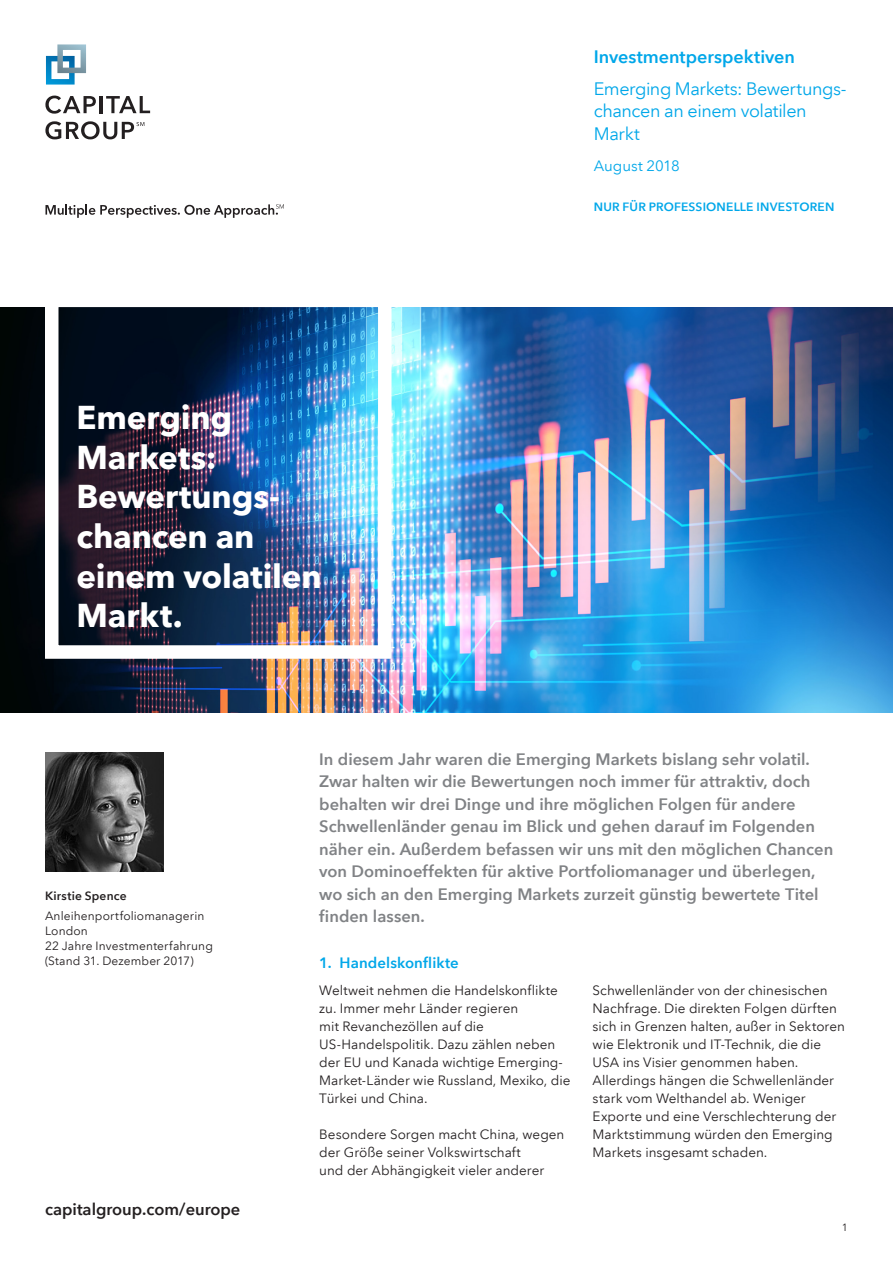
<style>
.page{position:relative;width:893px;height:1263px;background:#fff}
.page>*{position:absolute;margin:0;border:0;box-sizing:border-box;transform-origin:0 0}
.Frame_Text_-_White{font:700 33px/39.6px "Avenir Next LT Com";letter-spacing:-.005em;color:#fff}
.t1{font:18px/22.5px "Avenir Next LT Com";letter-spacing:-.025em;color:#00a7e9}
.t2{font:600 18px "Avenir Next LT Com";color:#00a7e9}
.Intro_Gray_-_Demi{font:600 16.5px/22.5px "Avenir Next LT Com";color:#808285}
.t3{font:600 16.5px "Avenir Next LT Com";color:#231f20}
.t4{font:600 15px "Avenir Next LT Com";letter-spacing:.005em;color:#00a7e9}
.t5{font:15px "Avenir Next LT Com";letter-spacing:-.005em;color:#00a7e9}
.Body_Black{font:13.5px/18px "Avenir Next LT Com";color:#231f20}
.t6{font:12px/15px "Avenir Next LT Com";letter-spacing:.01em;color:#231f20}
.t7{font:600 12px "Avenir Next LT Com";letter-spacing:.015em;color:#00a7e9}
.t8{font:600 12px "Avenir Next LT Com";letter-spacing:.015em;color:#231f20}
.t9{font:10.5px "Avenir Next LT Com";color:#231f20}
</style>
<div class="page">
<svg style="left:45px;top:96px;width:51px;height:18px"></svg>
<hr style="left:100px;top:96px;width:3px;height:17px;background:#231f20">
<svg style="left:106px;top:96px;width:44px;height:17px"></svg>
<svg style="left:45px;top:121px;width:99px;height:18px"></svg>
<svg style="left:46px;top:44px;width:40px;height:41px"></svg>
<svg style="left:45px;top:204px;width:239px;height:14px"></svg>
<img style="left:0;top:307px;width:893px;height:405px">
<div style="left:45px;top:294px;width:347px;height:365px;border:14px solid #fff"></div>
<img style="left:45px;top:752px;width:118px;height:119px">
<p class="Frame_Text_-_White" style="left:76px;top:398px;width:247px">Emerging<br>Markets:<br>Bewertungs&shy;chancen an einem volatilen<br>Markt.</p>
<h2 class="t2" style="left:594px;top:46px;width:203px">Investmentperspektiven</h2>
<h2 class="t1" style="left:594px;top:77px;width:254px">Emerging Markets: Bewertungs&shy;chancen an einem volatilen<br>Markt</h2>
<p class="t5" style="left:594px;top:157px;width:87px">August 2018</p>
<p class="t7" style="left:594px;top:199px;width:242px">NUR FÜR PROFESSIONELLE INVESTOREN</p>
<p class="t8" style="left:45px;top:889px;width:83px">Kirstie Spence</p>
<p class="t6" style="left:45px;top:908px;width:169px">Anleihenportfoliomanagerin<br>London<br>22 Jahre Investmenterfahrung (Stand 31. Dezember 2017)</p>
<p class="t3" style="left:45px;top:1199px;width:197px">capitalgroup.com/europe</p>
<p class="Intro_Gray_-_Demi" style="left:319px;top:747px;width:515px">In diesem Jahr waren die Emerging Markets bislang sehr volatil.<br>Zwar halten wir die Bewertungen noch immer für attraktiv, doch behalten wir drei Dinge und ihre möglichen Folgen für andere Schwellenländer genau im Blick und gehen darauf im Folgenden näher ein. Außerdem befassen wir uns mit den möglichen Chancen von Dominoeffekten für aktive Portfoliomanager und überlegen, wo sich an den Emerging Markets zurzeit günstig bewertete Titel finden lassen.</p>
<p class="t4" style="left:319px;top:953px;width:141px">1. Handelskonflikte</p>
<p class="Body_Black" style="left:319px;top:981px;width:253px">Weltweit nehmen die Handelskonflikte zu. Immer mehr Länder regieren<br>mit Revanchezöllen auf die US-Handelspolitik. Dazu zählen neben der EU und Kanada wichtige Emerging-Market-Länder wie Russland, Mexiko, die Türkei und China.</p>
<p class="Body_Black" style="left:319px;top:1125px;width:247px">Besondere Sorgen macht China, wegen der Größe seiner Volkswirtschaft<br>und der Abhängigkeit vieler anderer</p>
<p class="Body_Black" style="left:593px;top:981px;width:254px">Schwellenländer von der chinesischen Nachfrage. Die direkten Folgen dürften sich in Grenzen halten, außer in Sektoren wie Elektronik und IT-Technik, die die USA ins Visier genommen haben.<br>Allerdings hängen die Schwellenländer stark vom Welthandel ab. Weniger Exporte und eine Verschlechterung der Marktstimmung würden den Emerging Markets insgesamt schaden.</p>
<p class="t9" style="left:842px;top:1221px;width:8px">1</p>
</div>
